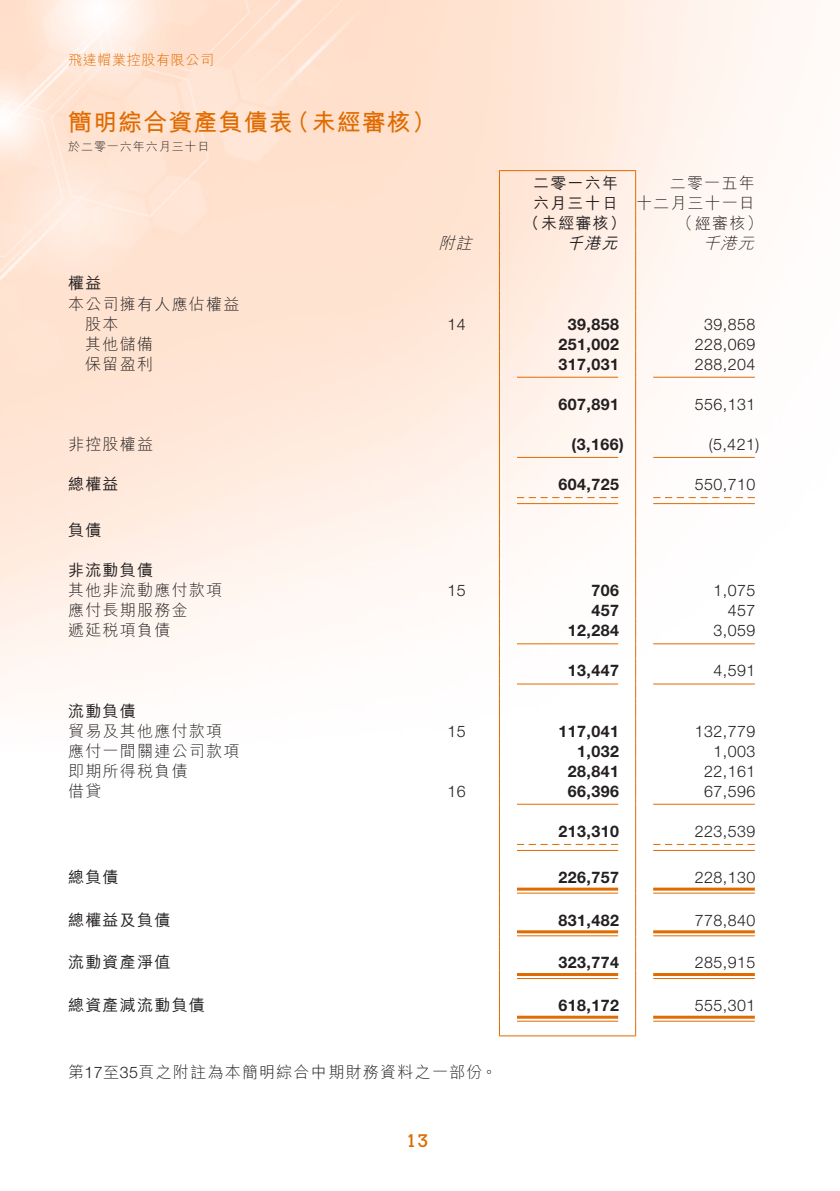
<style>
.page{position:relative;width:840px;height:1191px;background:#fff}
.page>*{position:absolute;margin:0;border:0;box-sizing:border-box;transform-origin:0 0}
.t1{font:700 24px "M Hei HK";letter-spacing:.045em;color:#e06b00}
.t2{font:18px "Calvert MT Std";color:#e06b00}
.Body_Text{font:300 16px "Helvetica Neue LT Std";letter-spacing:.03em;color:#231f20}
.Body_Text-2{font:300 16px "M Hei HK";letter-spacing:.08em;color:#231f20}
.Body_Text-3{font:700 16px "Helvetica Neue LT Std";letter-spacing:.03em;color:#231f20}
.Body_Text-4{font:500 16px "M Hei HK";letter-spacing:.08em;color:#231f20}
.Body_Text-5{font:italic 300 16px "M Hei HK";color:#231f20}
.Body_Text-6{font:italic 500 16px "M Hei HK";color:#231f20}
.t3{font:300 14px "M Hei HK";letter-spacing:.05em;color:#e06b00}
.t4{font:300 12px "M Hei HK";letter-spacing:.08em;color:#231f20}
.s1{font-family:"Helvetica Neue LT Std"}
</style>
<div class="page">
<img style="left:0;top:0;width:798px;height:1037px">
<hr style="left:498px;top:1035px;width:137px;height:1px;background:#e06b00">
<hr style="left:516px;top:377px;width:101px;height:1px;background:#e06b00">
<hr style="left:652px;top:377px;width:102px;height:1px;background:#e06b00">
<hr style="left:516px;top:457px;width:101px;height:1px;background:#e06b00">
<hr style="left:652px;top:457px;width:102px;height:1px;background:#e06b00">
<svg style="left:516px;top:497px;width:101px;height:1px"></svg>
<svg style="left:652px;top:497px;width:102px;height:1px"></svg>
<hr style="left:516px;top:503px;width:101px;height:1px;background:#e06b00">
<hr style="left:652px;top:503px;width:102px;height:1px;background:#e06b00">
<hr style="left:516px;top:643px;width:101px;height:1px;background:#e06b00">
<hr style="left:652px;top:643px;width:102px;height:1px;background:#e06b00">
<hr style="left:516px;top:683px;width:101px;height:1px;background:#e06b00">
<hr style="left:652px;top:683px;width:102px;height:1px;background:#e06b00">
<hr style="left:516px;top:803px;width:101px;height:1px;background:#e06b00">
<hr style="left:652px;top:803px;width:102px;height:1px;background:#e06b00">
<svg style="left:516px;top:844px;width:101px;height:1px"></svg>
<svg style="left:652px;top:844px;width:102px;height:1px"></svg>
<hr style="left:516px;top:850px;width:101px;height:1px;background:#e06b00">
<hr style="left:652px;top:850px;width:102px;height:1px;background:#e06b00">
<hr style="left:516px;top:887px;width:101px;height:3px;background:#e06b00">
<hr style="left:516px;top:892px;width:101px;height:1px;background:#e06b00">
<hr style="left:652px;top:887px;width:102px;height:3px;background:#e06b00">
<hr style="left:652px;top:892px;width:102px;height:1px;background:#e06b00">
<hr style="left:516px;top:930px;width:101px;height:3px;background:#e06b00">
<hr style="left:516px;top:935px;width:101px;height:1px;background:#e06b00">
<hr style="left:652px;top:930px;width:102px;height:3px;background:#e06b00">
<hr style="left:652px;top:935px;width:102px;height:1px;background:#e06b00">
<hr style="left:516px;top:973px;width:101px;height:3px;background:#e06b00">
<hr style="left:516px;top:978px;width:101px;height:1px;background:#e06b00">
<hr style="left:652px;top:973px;width:102px;height:3px;background:#e06b00">
<hr style="left:652px;top:978px;width:102px;height:1px;background:#e06b00">
<hr style="left:516px;top:1015px;width:101px;height:3px;background:#e06b00">
<hr style="left:516px;top:1020px;width:101px;height:1px;background:#e06b00">
<hr style="left:652px;top:1015px;width:102px;height:3px;background:#e06b00">
<hr style="left:652px;top:1020px;width:102px;height:1px;background:#e06b00">
<hr style="left:498px;top:170px;width:137px;height:1px;background:#e06b00">
<hr style="left:498px;top:171px;width:1px;height:40px;background:#e06b00">
<hr style="left:634px;top:171px;width:1px;height:40px;background:#e06b00">
<svg style="left:498px;top:211px;width:1px;height:824px"></svg>
<svg style="left:634px;top:211px;width:1px;height:824px"></svg>
<p class="t3" style="left:68px;top:53px;width:148px">飛達帽業控股有限公司</p>
<p class="t1" style="left:68px;top:105px;width:226px">簡明綜合資產負債表</p>
<p class="t4" style="left:68px;top:140px;width:143px">於二零一六年六月三十日</p>
<p class="t1" style="left:285px;top:105px;width:152px">（未經審核(</p>
<p class="Body_Text-4" style="left:532px;top:171px;width:86px">二零一六年</p>
<p class="Body_Text-4" style="left:532px;top:191px;width:86px">六月三十日</p>
<p class="Body_Text-4" style="left:522px;top:211px;width:105px">（未經審核）</p>
<p class="Body_Text-2" style="left:669px;top:174px;width:86px">二零一五年</p>
<p class="Body_Text-2" style="left:635px;top:194px;width:120px">十二月三十一日</p>
<p class="Body_Text-2" style="left:676px;top:214px;width:87px">（經審核(</p>
<p class="Body_Text-5" style="left:438px;top:234px;width:39px">附註</p>
<p class="Body_Text-6" style="left:566px;top:231px;width:57px">千港元</p>
<p class="Body_Text-5" style="left:702px;top:234px;width:56px">千港元</p>
<p class="Body_Text-4" style="left:68px;top:271px;width:35px">權益</p>
<p class="Body_Text-2" style="left:68px;top:295px;width:173px">本公司擁有人應佔權益</p>
<p class="Body_Text-2" style="left:85px;top:315px;width:35px">股本</p>
<p class="Body_Text" style="left:447px;top:314px;width:20px">14</p>
<p class="Body_Text-3" style="left:567px;top:314px;width:53px">39,858</p>
<p class="Body_Text" style="left:703px;top:314px;width:53px">39,858</p>
<p class="Body_Text-2" style="left:85px;top:335px;width:69px">其他儲備</p>
<p class="Body_Text-3" style="left:558px;top:334px;width:62px">251,002</p>
<p class="Body_Text" style="left:694px;top:334px;width:62px">228,069</p>
<p class="Body_Text-2" style="left:85px;top:355px;width:69px">保留盈利</p>
<p class="Body_Text-3" style="left:558px;top:354px;width:62px">317,031</p>
<p class="Body_Text" style="left:694px;top:354px;width:62px">288,204</p>
<p class="Body_Text-3" style="left:558px;top:394px;width:62px">607,891</p>
<p class="Body_Text" style="left:694px;top:394px;width:62px">556,131</p>
<p class="Body_Text-2" style="left:68px;top:436px;width:86px">非控股權益</p>
<p class="Body_Text-3" style="left:571px;top:434px;width:54px">)3,166(</p>
<p class="Body_Text" style="left:708px;top:434px;width:52px">)5,421(</p>
<p class="Body_Text-4" style="left:68px;top:472px;width:52px">總權益</p>
<p class="Body_Text-4" style="left:68px;top:519px;width:35px">負債</p>
<p class="Body_Text-4" style="left:68px;top:559px;width:86px">非流動負債</p>
<p class="Body_Text-3" style="left:558px;top:474px;width:62px">604,725</p>
<p class="Body_Text" style="left:694px;top:474px;width:62px">550,710</p>
<p class="Body_Text-2" style="left:68px;top:582px;width:155px">其他非流動應付款項</p>
<p class="Body_Text" style="left:447px;top:581px;width:20px">15</p>
<p class="Body_Text-3" style="left:591px;top:580px;width:29px">706</p>
<p class="Body_Text" style="left:713px;top:581px;width:43px">1,075</p>
<p class="Body_Text-2" style="left:68px;top:602px;width:121px">應付長期服務金</p>
<p class="Body_Text-3" style="left:591px;top:600px;width:29px">457</p>
<p class="Body_Text" style="left:727px;top:601px;width:29px">457</p>
<p class="Body_Text-2" style="left:68px;top:622px;width:104px">遞延稅項負債</p>
<p class="Body_Text-3" style="left:567px;top:620px;width:53px">12,284</p>
<p class="Body_Text" style="left:713px;top:621px;width:43px">3,059</p>
<p class="Body_Text-3" style="left:567px;top:661px;width:53px">13,447</p>
<p class="Body_Text" style="left:713px;top:661px;width:43px">4,591</p>
<p class="Body_Text-4" style="left:68px;top:699px;width:69px">流動負債</p>
<p class="Body_Text-2" style="left:68px;top:722px;width:155px">貿易及其他應付款項</p>
<p class="Body_Text" style="left:447px;top:721px;width:20px">15</p>
<p class="Body_Text-3" style="left:558px;top:721px;width:62px">117,041</p>
<p class="Body_Text" style="left:694px;top:721px;width:62px">132,779</p>
<p class="Body_Text-2" style="left:68px;top:742px;width:173px">應付一間關連公司款項</p>
<p class="Body_Text-3" style="left:577px;top:741px;width:43px">1,032</p>
<p class="Body_Text" style="left:713px;top:741px;width:43px">1,003</p>
<p class="Body_Text-2" style="left:68px;top:762px;width:121px">即期所得稅負債</p>
<p class="Body_Text-3" style="left:567px;top:761px;width:53px">28,841</p>
<p class="Body_Text" style="left:703px;top:761px;width:53px">22,161</p>
<p class="Body_Text-2" style="left:68px;top:782px;width:35px">借貸</p>
<p class="Body_Text" style="left:447px;top:781px;width:20px">16</p>
<p class="Body_Text-3" style="left:567px;top:781px;width:53px">66,396</p>
<p class="Body_Text" style="left:703px;top:781px;width:53px">67,596</p>
<p class="Body_Text-3" style="left:558px;top:821px;width:62px">213,310</p>
<p class="Body_Text" style="left:694px;top:821px;width:62px">223,539</p>
<p class="Body_Text-4" style="left:68px;top:865px;width:52px">總負債</p>
<p class="Body_Text-3" style="left:558px;top:867px;width:62px">226,757</p>
<p class="Body_Text" style="left:694px;top:867px;width:62px">228,130</p>
<p class="Body_Text-4" style="left:68px;top:908px;width:104px">總權益及負債</p>
<p class="Body_Text-3" style="left:558px;top:910px;width:62px">831,482</p>
<p class="Body_Text" style="left:694px;top:910px;width:62px">778,840</p>
<p class="Body_Text-4" style="left:68px;top:951px;width:104px">流動資產淨值</p>
<p class="Body_Text-3" style="left:558px;top:953px;width:62px">323,774</p>
<p class="Body_Text" style="left:694px;top:953px;width:62px">285,915</p>
<p class="Body_Text-4" style="left:68px;top:993px;width:138px">總資產減流動負債</p>
<p class="Body_Text-3" style="left:558px;top:995px;width:62px">618,172</p>
<p class="Body_Text" style="left:694px;top:995px;width:62px">555,301</p>
<p class="Body_Text-2" style="left:68px;top:1064px;width:430px">第<span class="s1">17</span>至<span class="s1">35</span>頁之附註為本簡明綜合中期財務資料之一部份。</p>
<p class="t2" style="left:406px;top:1129px;width:23px">13</p>
</div>
